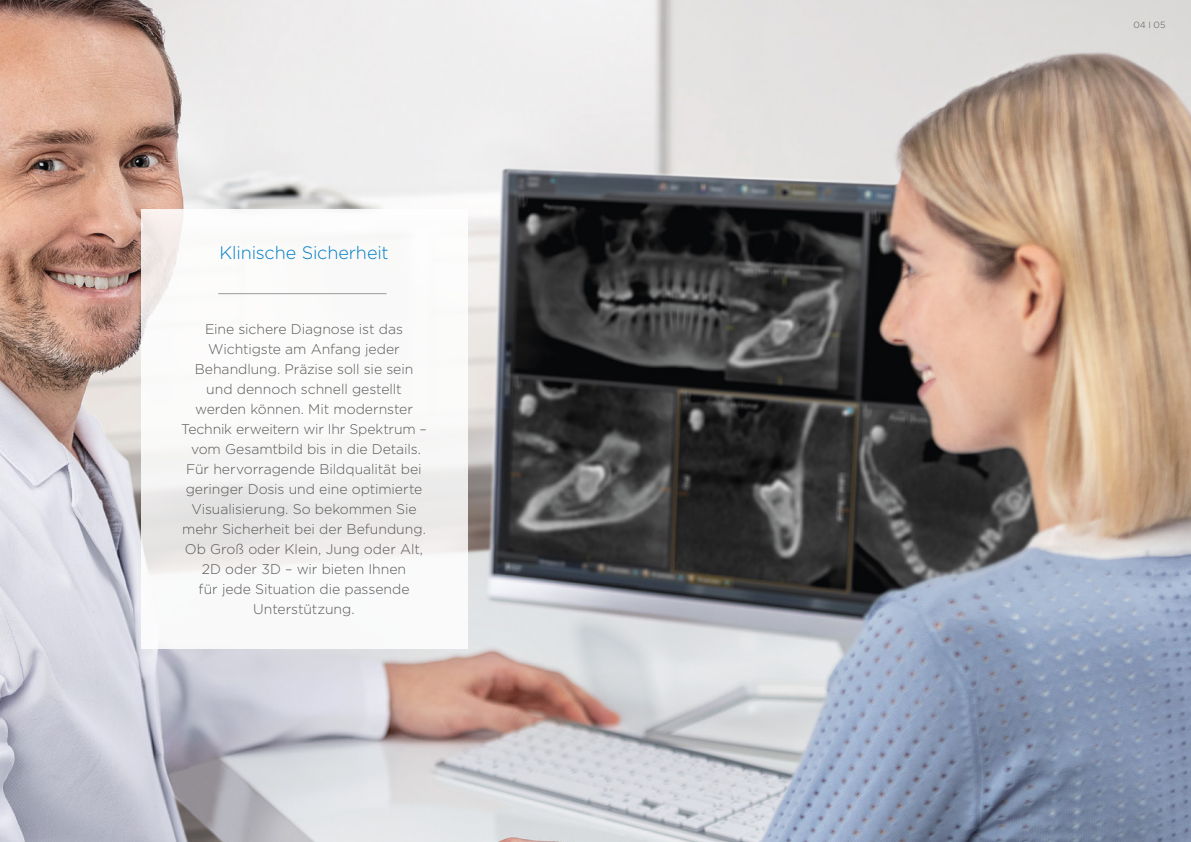
<style>
.page{position:relative;width:1191px;height:842px;background:#fff}
.page>*{position:absolute;margin:0;border:0;box-sizing:border-box;transform-origin:0 0}
.t1{font:300 18px "Gotham";letter-spacing:-.01em;color:#007ec6}
.t2{font:300 14px/20px "Gotham";letter-spacing:-.005em;color:#585857;text-align:center}
.t3{font:300 9px "Gotham";color:#585857}
</style>
<div class="page">
<img style="left:0;top:0;width:1191px;height:842px">
<svg style="left:142px;top:210px;width:326px;height:439px"></svg>
<hr style="left:218px;top:293px;width:168px;height:1px;background:#9c9b9b">
<p class="t1" style="left:219px;top:241px;width:171px">Klinische Sicherheit</p>
<p class="t2" style="left:181px;top:319px;width:247px">Eine sichere Diagnose ist das<br>Wichtigste am Anfang jeder<br>Behandlung. Präzise soll sie sein und dennoch schnell gestellt werden können. Mit modernster<br>Technik erweitern wir Ihr Spektrum – vom Gesamtbild bis in die Details.<br>Für hervorragende Bildqualität bei geringer Dosis und eine optimierte<br>Visualisierung. So bekommen Sie mehr Sicherheit bei der Befundung.<br>Ob Groß oder Klein, Jung oder Alt,<br>2D oder 3D – wir bieten Ihnen<br>für jede Situation die passende<br>Unterstützung.</p>
<p class="t3" style="left:1133px;top:19px;width:34px">04 I 05</p>
</div>
